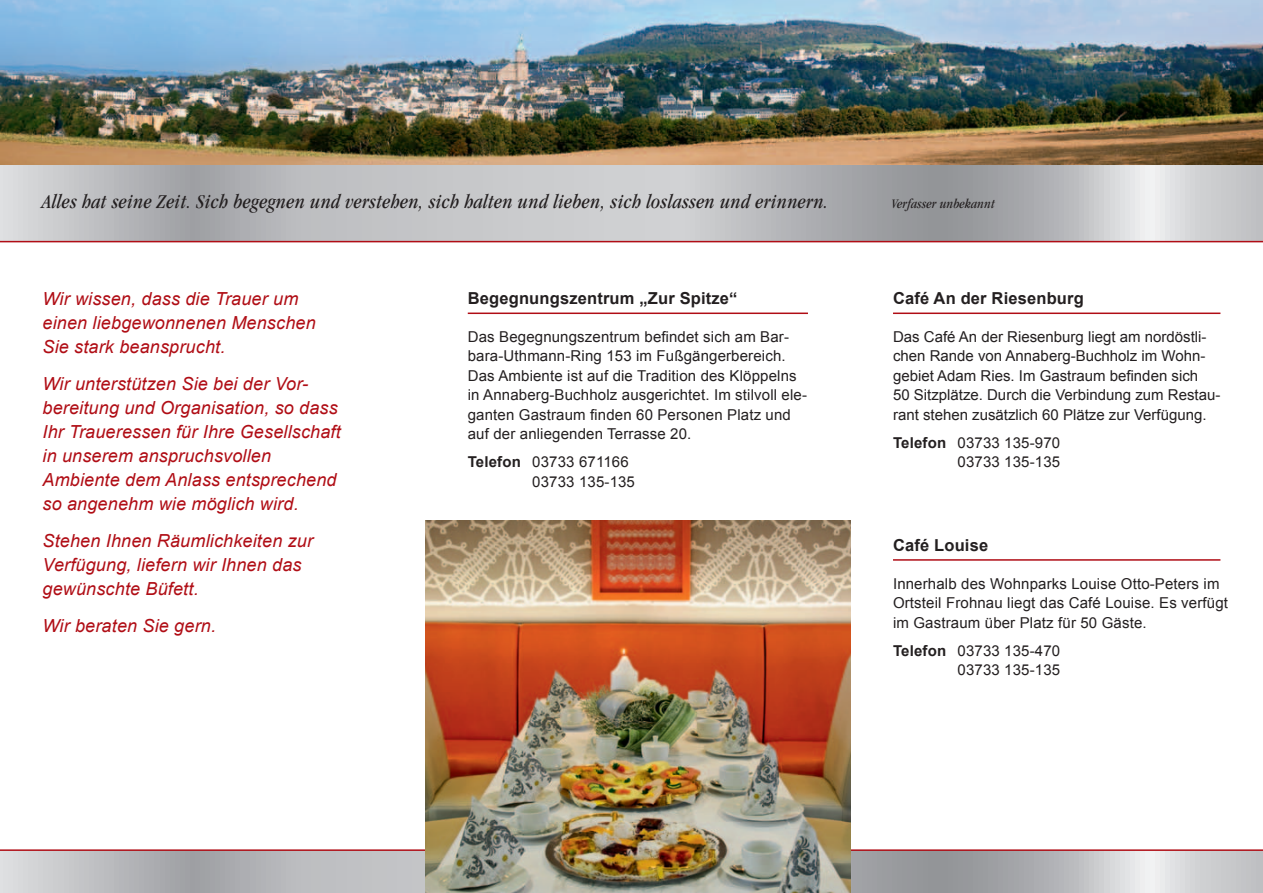
<style>
.page{position:relative;width:1263px;height:893px;background:#fff}
.page>*{position:absolute;margin:0;border:0;box-sizing:border-box;transform-origin:0 0}
.t1{font:italic condensed 20.25px "Garamond";letter-spacing:.02em;color:#231f20}
.t2{font:italic 18px/24px "Arial";letter-spacing:.01em;color:#b00d15}
.t3{font:700 16.5px "Arial";letter-spacing:.01em;color:#231f20}
.t4{font:15px/19.5px "Arial";letter-spacing:.01em;color:#231f20}
.t5{font:italic condensed 13.5px "Garamond";letter-spacing:.01em;color:#231f20}
.s1{font-weight:700}
</style>
<div class="page">
<img style="left:0;top:0;width:1263px;height:165px">
<svg style="left:0;top:165px;width:1263px;height:76px;background:#bcbdc0"></svg>
<svg style="left:0;top:851px;width:1263px;height:42px;background:#b9babd"></svg>
<hr style="left:893px;top:313px;width:327px;height:1px;background:#b00d15">
<hr style="left:468px;top:313px;width:340px;height:1px;background:#b00d15">
<hr style="left:0;top:849px;width:1263px;height:2px;background:#b00d15">
<hr style="left:893px;top:559px;width:327px;height:2px;background:#b00d15">
<hr style="left:0;top:241px;width:1263px;height:1px;background:#b00d15">
<img style="left:425px;top:521px;width:425px;height:372px">
<h1 class="t1" style="left:43px;top:190px;width:787px">Alles hat seine Zeit. Sich begegnen und verstehen, sich halten und lieben, sich loslassen und erinnern.</h1>
<p class="t5" style="left:891px;top:196px;width:105px">Verfasser unbekannt</p>
<p class="t2" style="left:43px;top:287px;width:275px">Wir wissen, dass die Trauer um einen liebgewonnenen Menschen<br>Sie stark beansprucht.</p>
<p class="t2" style="left:43px;top:372px;width:300px">Wir unterstützen Sie bei der Vor&shy;bereitung und Organisation, so dass Ihr Traueressen für Ihre Gesellschaft in unserem anspruchsvollen Ambiente dem Anlass entsprechend so angenehm wie möglich wird.</p>
<p class="t2" style="left:43px;top:529px;width:272px">Stehen Ihnen Räumlichkeiten zur<br>Verfügung, liefern wir Ihnen das gewünschte Büfett.</p>
<p class="t2" style="left:43px;top:614px;width:175px">Wir beraten Sie gern.</p>
<p class="t3" style="left:468px;top:288px;width:271px">Begegnungszentrum „Zur Spitze“</p>
<p class="t4" style="left:468px;top:327px;width:341px">Das Begegnungszentrum befindet sich am Bar&shy;bara-Uthmann-Ring 153 im Fußgängerbereich.<br>Das Ambiente ist auf die Tradition des Klöppelns in Annaberg-Buchholz ausgerichtet. Im stilvoll ele&shy;ganten Gastraum finden 60 Personen Platz und auf der anliegenden Terrasse 20.</p>
<p class="t4" style="left:532px;top:452px;width:104px;text-indent:-64px"><span class="s1">Telefon</span> 03733 671166<br>03733 135-135</p>
<p class="t3" style="left:893px;top:288px;width:192px">Café An der Riesenburg</p>
<p class="t4" style="left:893px;top:327px;width:329px">Das Café An der Riesenburg liegt am nordöstli&shy;chen Rande von Annaberg-Buchholz im Wohn&shy;gebiet Adam Ries. Im Gastraum befinden sich<br>50 Sitzplätze. Durch die Verbindung zum Restau&shy;rant stehen zusätzlich 60 Plätze zur Verfügung.</p>
<p class="t4" style="left:893px;top:433px;width:169px;text-align:right"><span class="s1">Telefon</span> 03733 135-970<br>03733 135-135</p>
<p class="t3" style="left:893px;top:534px;width:97px">Café Louise</p>
<p class="t4" style="left:893px;top:574px;width:336px">Innerhalb des Wohnparks Louise Otto-Peters im<br>Ortsteil Frohnau liegt das Café Louise. Es verfügt im Gastraum über Platz für 50 Gäste.</p>
<p class="t4" style="left:893px;top:641px;width:169px;text-align:right"><span class="s1">Telefon</span> 03733 135-470<br>03733 135-135</p>
</div>
